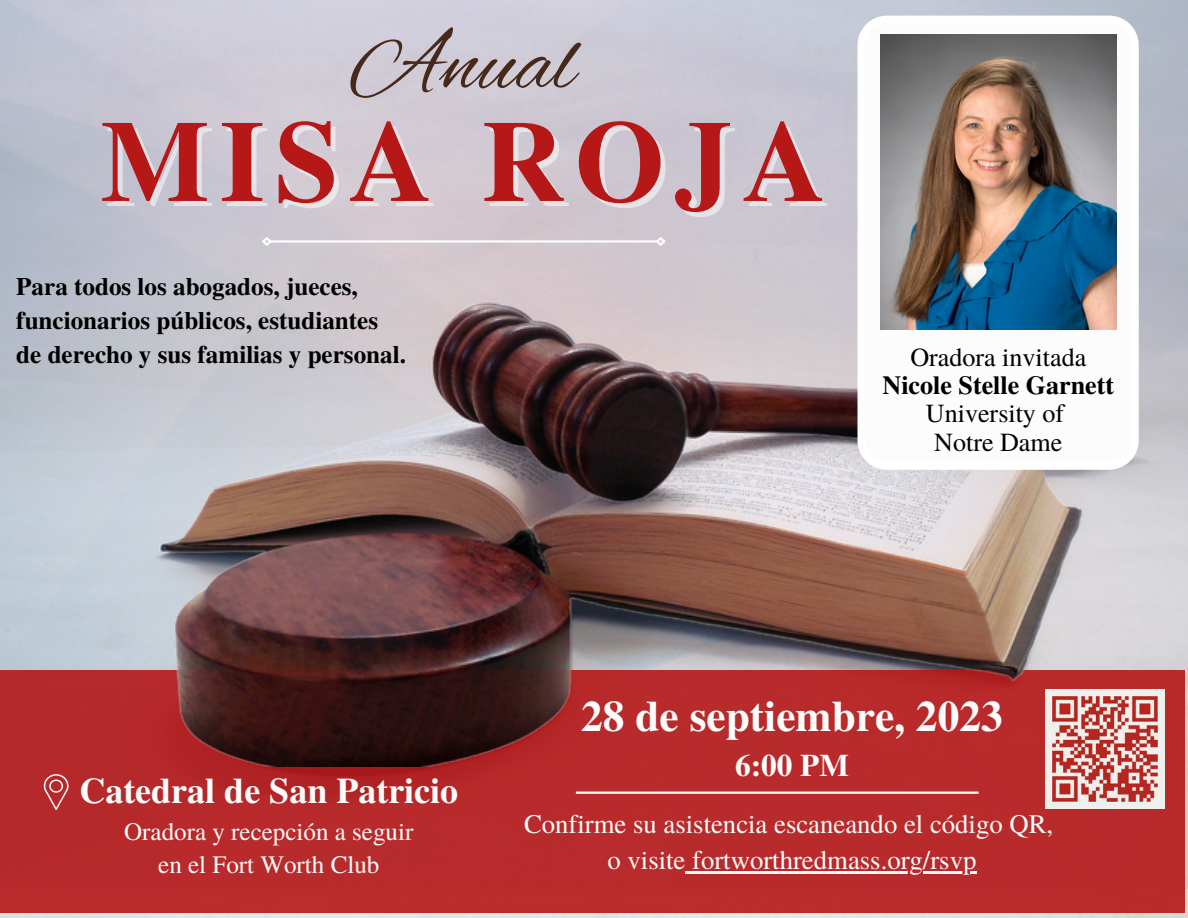
<style>
.page{position:relative;width:1188px;height:918px;background:#fff}
.page>*{position:absolute;margin:0;border:0;box-sizing:border-box;transform-origin:0 0}
.t1{font:700 115.5px "Te X Gyre Termes";letter-spacing:.09em;color:#b61717}
.t2{font:90px "Alex Brush";color:#472919}
.t3{font:700 43.5px "Te X Gyre Termes";color:#fcfcfc}
.t4{font:700 36px "Te X Gyre Termes";color:#fcfcfc}
.t5{font:700 31.2px "Te X Gyre Termes";color:#fcfcfc}
.t6{font:26.7px "Te X Gyre Termes";color:#fcfcfc}
.t7{font:26.1px "Te X Gyre Termes";color:#000}
.t8{font:700 26.1px "Te X Gyre Termes";color:#000}
.t9{font:700 25.2px/33.9px "Te X Gyre Termes";color:#000}
.t10{font:24.9px/33.3px "Te X Gyre Termes";color:#fcfcfc;text-align:center}
</style>
<div class="page">
<img style="left:0;top:0;width:1188px;height:889px">
<div style="left:0;top:670px;width:1185px;height:243px;background:#b82a2b"></div>
<img style="left:166px;top:305px;width:925px;height:462px">
<hr style="left:270px;top:240px;width:388px;height:3px;background:#fcfcfc">
<svg style="left:260px;top:235px;width:13px;height:13px"></svg>
<svg style="left:654px;top:235px;width:13px;height:13px"></svg>
<img style="left:1046px;top:689px;width:119px;height:119px">
<svg style="left:858px;top:16px;width:281px;height:454px"></svg>
<img style="left:880px;top:35px;width:237px;height:295px">
<hr style="left:576px;top:792px;width:403px;height:2px;background:#fcfcfc">
<svg style="left:44px;top:774px;width:25px;height:36px"></svg>
<hr style="left:685px;top:871px;width:238px;height:2px;background:#fcfcfc">
<hr style="left:923px;top:871px;width:53px;height:2px;background:#fcfcfc">
<p class="t2" style="left:351px;top:13px;width:227px">Anual</p>
<p class="t1" style="left:101px;top:72px;width:727px">MISA ROJA</p>
<p class="t9" style="left:16px;top:269px;width:391px">Para todos los abogados, jueces, funcionarios públicos, estudiantes de derecho y sus familias y personal.</p>
<p class="t7" style="left:910px;top:338px;width:177px">Oradora invitada</p>
<p class="t8" style="left:883px;top:365px;width:233px">Nicole Stelle Garnett</p>
<p class="t7" style="left:926px;top:395px;width:140px">University of</p>
<p class="t7" style="left:934px;top:423px;width:130px">Notre Dame</p>
<p class="t4" style="left:79px;top:763px;width:380px">Catedral de San Patricio</p>
<p class="t10" style="left:124px;top:813px;width:291px">Oradora y recepción a seguir en el Fort Worth Club</p>
<p class="t3" style="left:581px;top:683px;width:423px">28 de septiembre, 2023</p>
<p class="t5" style="left:735px;top:741px;width:115px">6:00 PM</p>
<p class="t6" style="left:524px;top:805px;width:531px">Confirme su asistencia escaneando el código QR,</p>
<p class="t6" style="left:608px;top:841px;width:370px">o visite fortworthredmass.org/rsvp</p>
</div>
